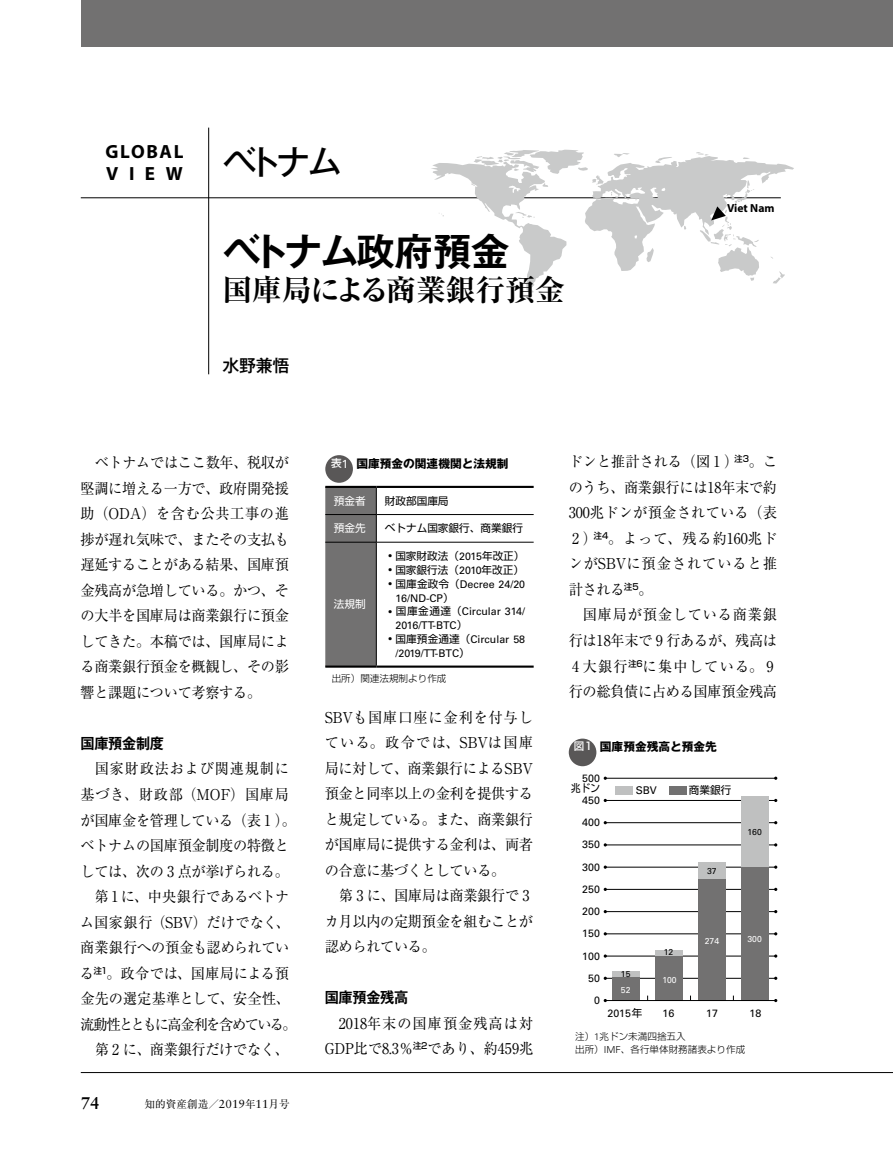
<style>
.page{position:relative;width:893px;height:1157px;background:#fff}
.page>*{position:absolute;margin:0;border:0;box-sizing:border-box;transform-origin:0 0}
.t1{font:700 38.25px "Gothic MB101 Pro De";letter-spacing:-.055em;color:#000}
.t2{font:500 34.05px "Gothic MB101 Pro";color:#000}
.t3{font:700 expanded 29.7px "Ryumin Pro";color:#000}
.t4{font:700 19.2px/22.4px "Myriad Pro";letter-spacing:.09em;color:#000}
.t5{font:500 16.95px "Gothic MB101 Pro";color:#000}
.t6{font:700 16.95px "Sabon LT Std";color:#000}
.t7{font:14.85px/25.5px "Ryumin Pro";letter-spacing:-.02em;color:#000;text-align:justify;scale:.95 1}
.t8{font:14.85px/25.5px "Ryumin Pro";letter-spacing:.005em;color:#000;text-align:right;scale:.95 1}
.t9{font:700 14.85px "Gothic MB101 Pro De";letter-spacing:-.02em;color:#000;scale:.95 1}
.t10{font:700 11.7px "Gothic MB101 Pro";color:#000}
.t11{font:700 11.7px "Myriad Pro";color:#000}
.t12{font:10.65px/13.8px "Univers LT Std";color:#000}
.t13{font:10.65px "Shin Go Pro";color:#000}
.t14{font:10.65px "Ryumin Pro";color:#000}
.t15{font:10.65px "Shin Go Pro";color:#fff}
.t16{font:10.65px "Shin Go Pro";color:#000;scale:.9 1}
.t17{font:300 9.6px/12.8px "Shin Go Pro";color:#000}
.t18{font:8.55px "Univers LT Std";color:#fff}
.t19{font:8.55px "Univers LT Std";color:#000}
.s1{font-family:"Sabon LT Std";font-size:11.7px}
.s2{font-family:"Shin Go Pro";font-weight:500;font-size:10.65px;color:#fff}
.s3{font-family:"Univers LT Std";font-weight:400;color:#fff}
.s4{font-family:"Univers LT Std"}
.s5{font-family:"Shin Go Pro"}
</style>
<div class="page">
<hr style="left:81px;top:197px;width:700px;height:1px;background:#000">
<hr style="left:81px;top:1072px;width:812px;height:1px;background:#000">
<hr style="left:208px;top:128px;width:1px;height:246px;background:#000">
<div style="left:81px;top:0;width:812px;height:47px;background:#727171"></div>
<svg style="left:431px;top:150px;width:363px;height:143px"></svg>
<svg style="left:711px;top:206px;width:15px;height:14px"></svg>
<hr style="left:376px;top:514px;width:158px;height:1px;background:#000">
<div style="left:325px;top:488px;width:52px;height:177px;background:#727171"></div>
<hr style="left:325px;top:542px;width:51px;height:1px;background:#000">
<hr style="left:376px;top:542px;width:158px;height:1px;background:#000">
<hr style="left:376px;top:542px;width:1px;height:123px;background:#000">
<hr style="left:325px;top:486px;width:51px;height:2px;background:#000">
<hr style="left:376px;top:486px;width:158px;height:2px;background:#000">
<hr style="left:325px;top:665px;width:51px;height:2px;background:#000">
<hr style="left:376px;top:665px;width:158px;height:2px;background:#000">
<div style="left:325px;top:455px;width:28px;height:28px;background:#595757;border-radius:50%"></div>
<div style="left:569px;top:738px;width:27px;height:28px;background:#595757;border-radius:50%"></div>
<div style="left:615px;top:786px;width:17px;height:9px;background:#bfc0c0"></div>
<div style="left:669px;top:786px;width:17px;height:9px;background:#727171"></div>
<hr style="left:605px;top:978px;width:171px;height:1px;background:#000">
<hr style="left:605px;top:955px;width:171px;height:1px;background:#000">
<hr style="left:605px;top:933px;width:171px;height:1px;background:#000">
<hr style="left:605px;top:911px;width:171px;height:1px;background:#000">
<hr style="left:605px;top:889px;width:171px;height:1px;background:#000">
<hr style="left:605px;top:867px;width:171px;height:1px;background:#000">
<hr style="left:605px;top:844px;width:171px;height:1px;background:#000">
<hr style="left:605px;top:822px;width:171px;height:1px;background:#000">
<hr style="left:605px;top:800px;width:171px;height:1px;background:#000">
<hr style="left:605px;top:778px;width:171px;height:1px;background:#000">
<div style="left:613px;top:970px;width:27px;height:7px;background:#bfc0c0"></div>
<div style="left:656px;top:950px;width:27px;height:6px;background:#bfc0c0"></div>
<div style="left:698px;top:862px;width:27px;height:16px;background:#bfc0c0"></div>
<div style="left:741px;top:796px;width:27px;height:71px;background:#bfc0c0"></div>
<div style="left:613px;top:977px;width:27px;height:23px;background:#727171"></div>
<div style="left:656px;top:956px;width:27px;height:44px;background:#727171"></div>
<div style="left:698px;top:878px;width:27px;height:122px;background:#727171"></div>
<div style="left:741px;top:867px;width:27px;height:133px;background:#727171"></div>
<hr style="left:605px;top:1000px;width:171px;height:1px;background:#000">
<p class="t4" style="left:105px;top:139px;width:80px">GLOBAL<br>VIEW</p>
<h2 class="t2" style="left:223px;top:134px;width:121px">ベトナム</h2>
<h1 class="t1" style="left:223px;top:219px;width:289px">ベトナム政府預金</h1>
<h3 class="t3" style="left:223px;top:266px;width:344px">国庫局による商業銀行預金</h3>
<p class="t5" style="left:222px;top:352px;width:69px">水野兼悟</p>
<p class="t11" style="left:727px;top:201px;width:49px">Viet Nam</p>
<p class="t7" style="left:81px;top:449px;width:221px;text-indent:14px">ベトナムではここ数年、税収が堅調に増える一方で、政府開発援助（ODA）を含む公共工事の進捗が遅れ気味で、またその支払も遅延することがある結果、国庫預金残高が急増している。かつ、その大半を国庫局は商業銀行に預金してきた。本稿では、国庫局による商業銀行預金を概観し、その影響と課題について考察する。</p>
<p class="t9" style="left:81px;top:731px;width:89px">国庫預金制度</p>
<p class="t7" style="left:80px;top:755px;width:229px;text-align:center">国家財政法および関連規制に<br>基づき、財政部（MOF）国庫局が国庫金を管理している（表 1 ）。ベトナムの国庫預金制度の特徴としては、次の 3 点が挙げられる。第 1 に、中央銀行であるベトナ<br>ム国家銀行（SBV）だけでなく、商業銀行への預金も認められている<sup>注1</sup>。政令では、国庫局による預金先の選定基準として、安全性、流動性とともに高金利を含めている。第 2 に、商業銀行だけでなく、</p>
<p class="t6" style="left:81px;top:1093px;width:20px">74</p>
<p class="t14" style="left:145px;top:1095px;width:147px">知的資産創造／<span class="s1">2019</span>年<span class="s1">11</span>月号</p>
<p class="t10" style="left:331px;top:453px;width:179px"><span class="s2">表</span><span class="s3">1</span> 国庫預金の関連機関と法規制</p>
<p class="t15" style="left:334px;top:492px;width:33px">預金者</p>
<p class="t13" style="left:385px;top:492px;width:65px">財政部国庫局</p>
<p class="t15" style="left:334px;top:519px;width:33px">預金先</p>
<p class="t13" style="left:385px;top:519px;width:140px">ベトナム国家銀行、商業銀行</p>
<p class="t13" style="left:388px;top:547px;width:138px"><sup>●</sup> 国家財政法（<span class="s4">2015</span>年改正）</p>
<p class="t13" style="left:388px;top:561px;width:137px"><sup>●</sup> 国家銀行法（<span class="s4">2010</span>年改正）</p>
<p class="t12" style="left:395px;top:577px;width:131px;text-indent:-7px"><sup>●</sup> <span class="s5">国庫金政令（</span>Decree 24/20<br>16/ND-CP<span class="s5">）</span></p>
<p class="t12" style="left:395px;top:605px;width:131px;text-indent:-7px"><sup>●</sup> <span class="s5">国庫金通達（</span>Circular 314/<br>2016/TT-BTC<span class="s5">）</span></p>
<p class="t12" style="left:395px;top:632px;width:131px;text-indent:-7px"><sup>●</sup> <span class="s5">国庫預金通達（</span>Circular 58 /2019/TT-BTC<span class="s5">）</span></p>
<p class="t17" style="left:332px;top:671px;width:116px">出所）関連法規制より作成</p>
<p class="t15" style="left:334px;top:595px;width:33px">法規制</p>
<p class="t7" style="left:325px;top:703px;width:221px">SBVも国庫口座に金利を付与している。政令では、SBVは国庫局に対して、商業銀行によるSBV預金と同率以上の金利を提供すると規定している。また、商業銀行が国庫局に提供する金利は、両者の合意に基づくとしている。</p>
<p class="t7" style="left:325px;top:882px;width:221px;text-align:left;text-indent:14px">第 3 に、国庫局は商業銀行で 3カ月以内の定期預金を組むことが認められている。</p>
<p class="t9" style="left:325px;top:985px;width:89px">国庫預金残高</p>
<p class="t8" style="left:325px;top:1009px;width:221px">2018年末の国庫預金残高は対<br>GDP比で8.3％<sup>注2</sup>であり、約459兆</p>
<p class="t7" style="left:569px;top:448px;width:221px">ドンと推計される（図 1 ）<sup>注3</sup>。このうち、商業銀行には18年末で約300兆ドンが預金されている（表2 ）<sup>注4</sup>。よって、残る約160兆ドンがSBVに預金されていると推計される<sup>注5</sup>。</p>
<p class="t7" style="left:569px;top:601px;width:221px;text-align:left;text-indent:14px">国庫局が預金している商業銀行は18年末で 9 行あるが、残高は<br>4大銀行<sup>注6</sup>に集中している。 9行の総負債に占める国庫預金残高</p>
<p class="t10" style="left:574px;top:737px;width:144px"><span class="s2">図1</span> 国庫預金残高と預金先</p>
<p class="t13" style="left:636px;top:781px;width:97px"><span class="s4">SBV</span>　　　商業銀行</p>
<p class="t12" style="left:582px;top:771px;width:19px">500</p>
<p class="t16" style="left:571px;top:779px;width:33px">兆ドン</p>
<p class="t12" style="left:582px;top:793px;width:19px">450</p>
<p class="t12" style="left:582px;top:815px;width:19px">400</p>
<p class="t12" style="left:582px;top:837px;width:19px">350</p>
<p class="t12" style="left:582px;top:860px;width:19px">300</p>
<p class="t12" style="left:582px;top:882px;width:19px">250</p>
<p class="t12" style="left:582px;top:904px;width:19px">200</p>
<p class="t12" style="left:582px;top:926px;width:19px">150</p>
<p class="t12" style="left:582px;top:949px;width:19px">100</p>
<p class="t12" style="left:588px;top:971px;width:13px">50</p>
<p class="t12" style="left:594px;top:993px;width:7px">0</p>
<p class="t19" style="left:621px;top:969px;width:11px">15</p>
<p class="t18" style="left:621px;top:984px;width:11px">52</p>
<p class="t19" style="left:664px;top:947px;width:11px">12</p>
<p class="t18" style="left:662px;top:975px;width:16px">100</p>
<p class="t19" style="left:707px;top:865px;width:11px">37</p>
<p class="t18" style="left:705px;top:936px;width:16px">274</p>
<p class="t19" style="left:747px;top:827px;width:16px">160</p>
<p class="t18" style="left:747px;top:933px;width:16px">300</p>
<p class="t12" style="left:607px;top:1006px;width:37px">2015<span class="s5">年</span></p>
<p class="t12" style="left:663px;top:1006px;width:13px">16</p>
<p class="t12" style="left:706px;top:1006px;width:13px">17</p>
<p class="t12" style="left:750px;top:1006px;width:13px">18</p>
<p class="t17" style="left:575px;top:1028px;width:172px">注）<span class="s4">1</span>兆ドン未満四捨五入<br>出所）<span class="s4">IMF</span>、各行単体財務諸表より作成</p>
</div>
